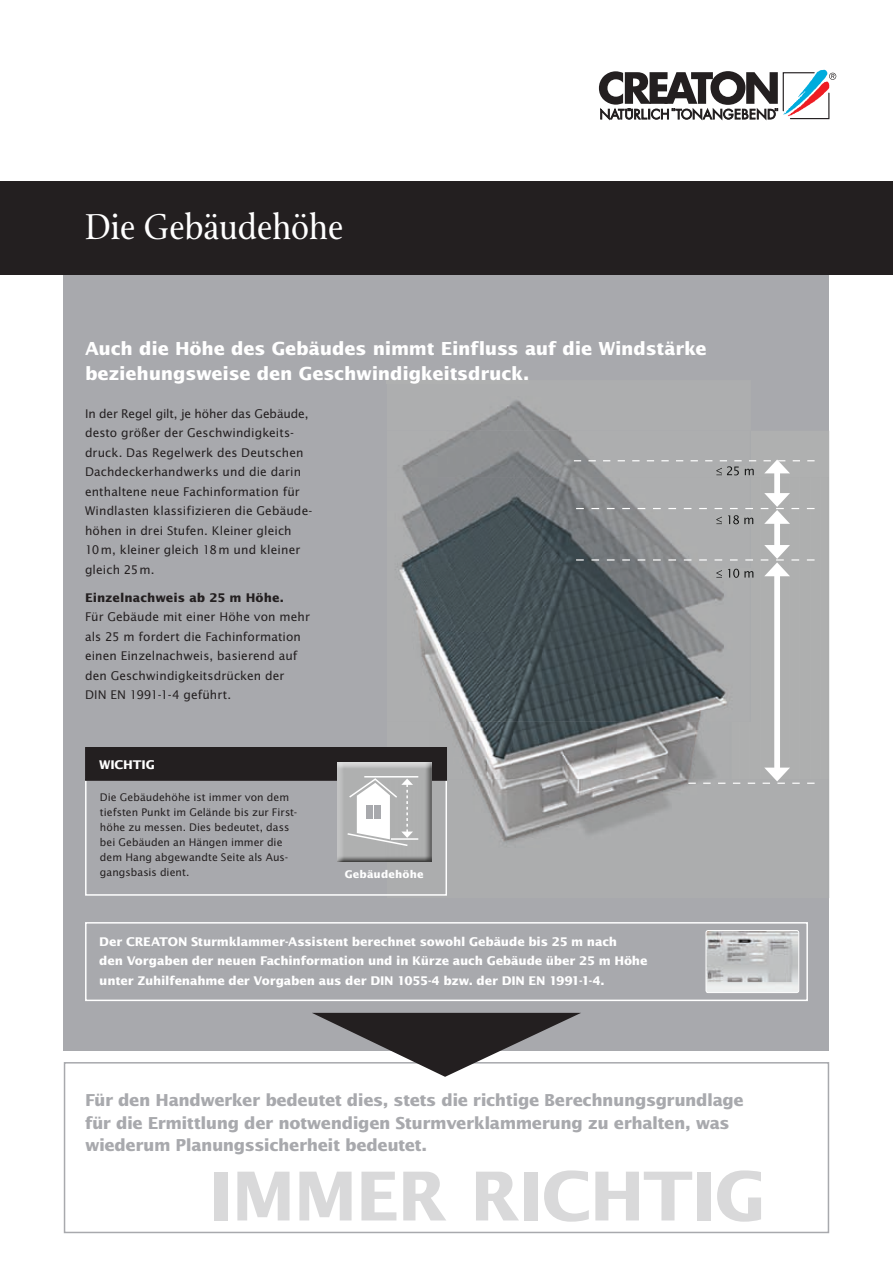
<style>
.page{position:relative;width:893px;height:1263px;background:#fff}
.page>*{position:absolute;margin:0;border:0;box-sizing:border-box;transform-origin:0 0}
.t1{font:700 67.5px "Lucida Sans";letter-spacing:-.02em;color:#d9d9da}
.t2{font:39px "Stone Print";color:#fff}
.t3{font:700 18px/25.5px "Lucida Sans";letter-spacing:-.015em;color:#fff}
.t4{font:700 16.5px/22.5px "Lucida Sans";letter-spacing:-.03em;color:#a8a9ad}
.t5{font:12px/19.5px "Lucida Sans";letter-spacing:.005em;color:#231f20}
.t6{font:700 12px/19.5px "Lucida Sans";letter-spacing:-.015em;color:#fff}
.t7{font:700 12px "Lucida Sans";color:#231f20}
.t8{font:10.5px/15px "Lucida Sans";color:#231f20}
.t9{font:700 10.5px "Lucida Sans";letter-spacing:.015em;color:#fff}
</style>
<div class="page">
<svg style="left:599px;top:70px;width:237px;height:50px"></svg>
<div style="left:64px;top:274px;width:765px;height:776px;background:#a8a9ad"></div>
<div style="left:64px;top:1062px;width:765px;height:171px;border:2px solid #a8a9ad"></div>
<div style="left:0;top:181px;width:893px;height:93px;background:#231f20"></div>
<svg style="left:312px;top:1013px;width:269px;height:64px"></svg>
<div style="left:85px;top:922px;width:723px;height:79px;border:2px solid #fff"></div>
<img style="left:431px;top:779px;width:258px;height:83px">
<img style="left:450px;top:722px;width:260px;height:57px">
<img style="left:399px;top:401px;width:351px;height:321px">
<img style="left:393px;top:380px;width:117px;height:4px">
<div style="left:774px;top:571px;width:6px;height:202px;background:#fff"></div>
<svg style="left:688px;top:768px;width:127px;height:16px"></svg>
<div style="left:774px;top:519px;width:6px;height:31px;background:#fff"></div>
<svg style="left:576px;top:545px;width:239px;height:33px"></svg>
<div style="left:774px;top:468px;width:6px;height:30px;background:#fff"></div>
<svg style="left:574px;top:460px;width:241px;height:15px"></svg>
<svg style="left:576px;top:493px;width:239px;height:31px"></svg>
<div style="left:85px;top:747px;width:362px;height:149px;border:2px solid #fff"></div>
<img style="left:706px;top:930px;width:93px;height:61px">
<div style="left:706px;top:930px;width:93px;height:63px;border:1px solid #fff;border-radius:2px"></div>
<img style="left:337px;top:847px;width:94px;height:15px">
<svg style="left:85px;top:747px;width:362px;height:100px"></svg>
<hr style="left:364px;top:776px;width:54px;height:1px;background:#fff">
<hr style="left:391px;top:838px;width:27px;height:2px;background:#fff">
<div style="left:367px;top:806px;width:6px;height:13px;background:#a8a9ad"></div>
<div style="left:374px;top:806px;width:6px;height:13px;background:#a8a9ad"></div>
<h2 class="t2" style="left:85px;top:205px;width:260px">Die Gebäudehöhe</h2>
<h3 class="t3" style="left:85px;top:335px;width:623px">Auch die Höhe des Gebäudes nimmt Einfluss auf die Windstärke beziehungsweise den Geschwindigkeitsdruck.</h3>
<p class="t5" style="left:85px;top:403px;width:229px">In der Regel gilt, je höher das Gebäude, desto größer der Geschwindigkeits&shy;druck. Das Regelwerk des Deutschen Dachdeckerhandwerks und die darin enthaltene neue Fachinformation für Windlasten klassifizieren die Gebäude&shy;höhen in drei Stufen. Kleiner gleich 10m, kleiner gleich 18m und kleiner gleich 25m.</p>
<p class="t7" style="left:85px;top:590px;width:200px">Einzelnachweis ab 25 m Höhe.</p>
<p class="t5" style="left:85px;top:607px;width:226px">Für Gebäude mit einer Höhe von mehr als 25 m fordert die Fachinformation einen Einzelnachweis, basierend auf den Geschwindigkeitsdrücken der<br>DIN EN 1991-1-4 geführt.</p>
<p class="t6" style="left:99px;top:754px;width:57px">WICHTIG</p>
<p class="t8" style="left:100px;top:790px;width:199px">Die Gebäudehöhe ist immer von dem tiefsten Punkt im Gelände bis zur First&shy;höhe zu messen. Dies bedeutet, dass bei Gebäuden an Hängen immer die dem Hang abgewandte Seite als Aus&shy;gangsbasis dient.</p>
<p class="t9" style="left:345px;top:868px;width:80px">Gebäudehöhe</p>
<p class="t6" style="left:99px;top:931px;width:550px">Der CREATON Sturmklammer-Assistent berechnet sowohl Gebäude bis 25 m nach<br>den Vorgaben der neuen Fachinformation und in Kürze auch Gebäude über 25 m Höhe unter Zuhilfenahme der Vorgaben aus der DIN 1055-4 bzw. der DIN EN 1991-1-4.</p>
<h3 class="t4" style="left:85px;top:1088px;width:660px">Für den Handwerker bedeutet dies, stets die richtige Berechnungsgrundlage für die Ermittlung der notwendigen Sturmverklammerung zu erhalten, was wiederum Planungssicherheit bedeutet.</h3>
<h1 class="t1" style="left:209px;top:1155px;width:558px">IMMER RICHTIG</h1>
</div>
